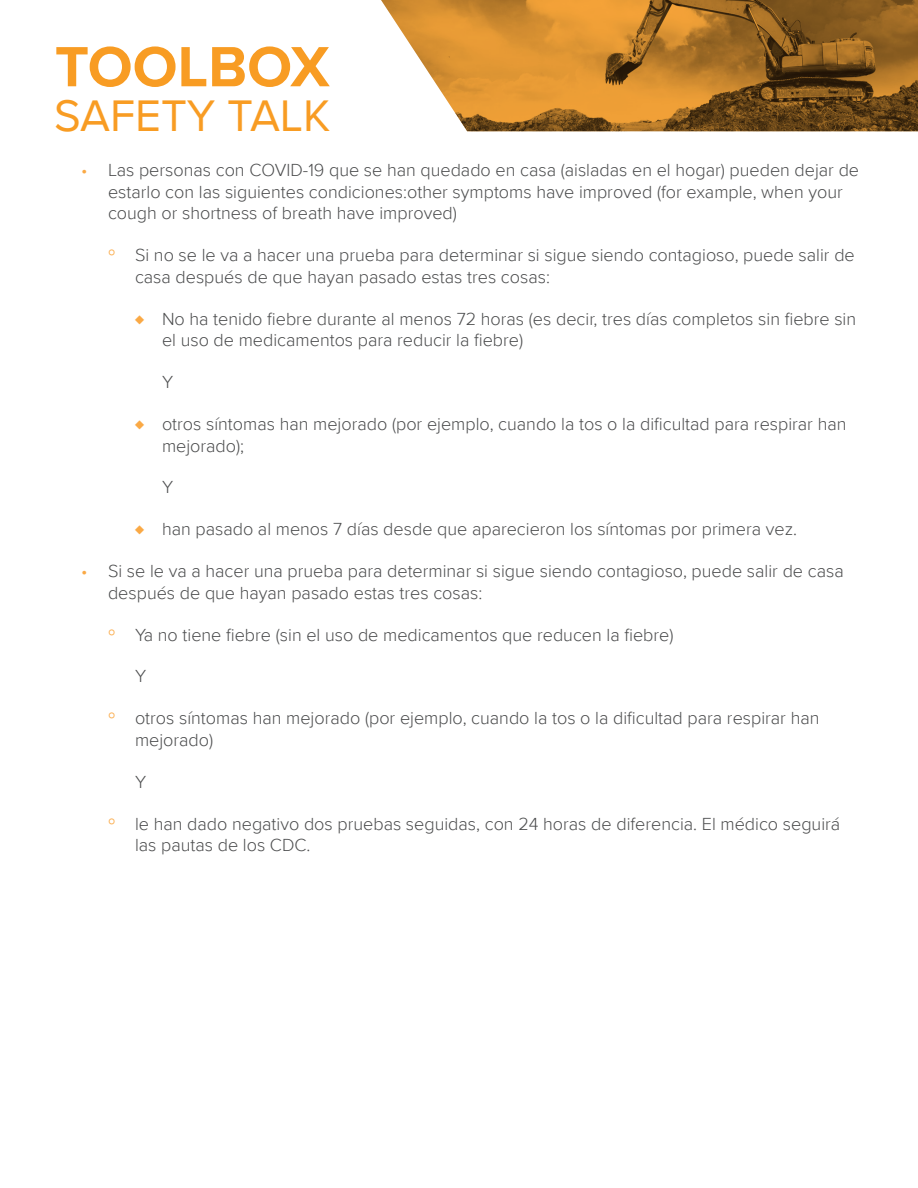
<style>
.page{position:relative;width:918px;height:1188px;background:#fff}
.page>*{position:absolute;margin:0;border:0;box-sizing:border-box;transform-origin:0 0}
.t1{font:700 58.8px "Proxima Nova";color:#f89c23}
.t2{font:45.45px "Proxima Nova";color:#f89c23}
.Bullet_Point{font:300 18px/21.6px "Proxima Nova";color:#4b4c4d}
.s1{color:#faa945}
</style>
<div class="page">
<svg style="left:381px;top:0;width:537px;height:131px;background:#b27e38"></svg>
<h1 class="t1" style="left:55px;top:23px;width:276px">TOOLBOX</h1>
<h2 class="t2" style="left:54px;top:82px;width:278px">SAFETY TALK</h2>
<p class="Bullet_Point" style="left:108px;top:159px;width:753px;text-indent:-27px"><span class="s1">•</span> Las personas con COVID-19 que se han quedado en casa (aisladas en el hogar) pueden dejar de estarlo con las siguientes condiciones:other symptoms have improved (for example, when your cough or shortness of breath have improved)</p>
<p class="Bullet_Point" style="left:135px;top:244px;width:721px;text-indent:-27px"><span class="s1">º</span> Si no se le va a hacer una prueba para determinar si sigue siendo contagioso, puede salir de casa después de que hayan pasado estas tres cosas:</p>
<p class="Bullet_Point" style="left:162px;top:307px;width:696px;text-indent:-27px"><span class="s1">♦</span> No ha tenido fiebre durante al menos 72 horas (es decir, tres días completos sin fiebre sin el uso de medicamentos para reducir la fiebre)</p>
<p class="Bullet_Point" style="left:162px;top:371px;width:13px">Y</p>
<p class="Bullet_Point" style="left:162px;top:412px;width:686px;text-indent:-27px"><span class="s1">♦</span> otros síntomas han mejorado (por ejemplo, cuando la tos o la dificultad para respirar han mejorado);</p>
<p class="Bullet_Point" style="left:162px;top:476px;width:13px">Y</p>
<p class="Bullet_Point" style="left:135px;top:518px;width:664px"><span class="s1">♦</span> han pasado al menos 7 días desde que aparecieron los síntomas por primera vez.</p>
<p class="Bullet_Point" style="left:108px;top:560px;width:737px;text-indent:-27px"><span class="s1">•</span> Si se le va a hacer una prueba para determinar si sigue siendo contagioso, puede salir de casa después de que hayan pasado estas tres cosas:</p>
<p class="Bullet_Point" style="left:108px;top:623px;width:567px"><span class="s1">º</span> Ya no tiene fiebre (sin el uso de medicamentos que reducen la fiebre)</p>
<p class="Bullet_Point" style="left:135px;top:665px;width:13px">Y</p>
<p class="Bullet_Point" style="left:135px;top:707px;width:686px;text-indent:-27px"><span class="s1">º</span> otros síntomas han mejorado (por ejemplo, cuando la tos o la dificultad para respirar han mejorado)</p>
<p class="Bullet_Point" style="left:135px;top:770px;width:13px">Y</p>
<p class="Bullet_Point" style="left:135px;top:812px;width:707px;text-indent:-27px"><span class="s1">º</span> le han dado negativo dos pruebas seguidas, con 24 horas de diferencia. El médico seguirá las pautas de los CDC.</p>
</div>
